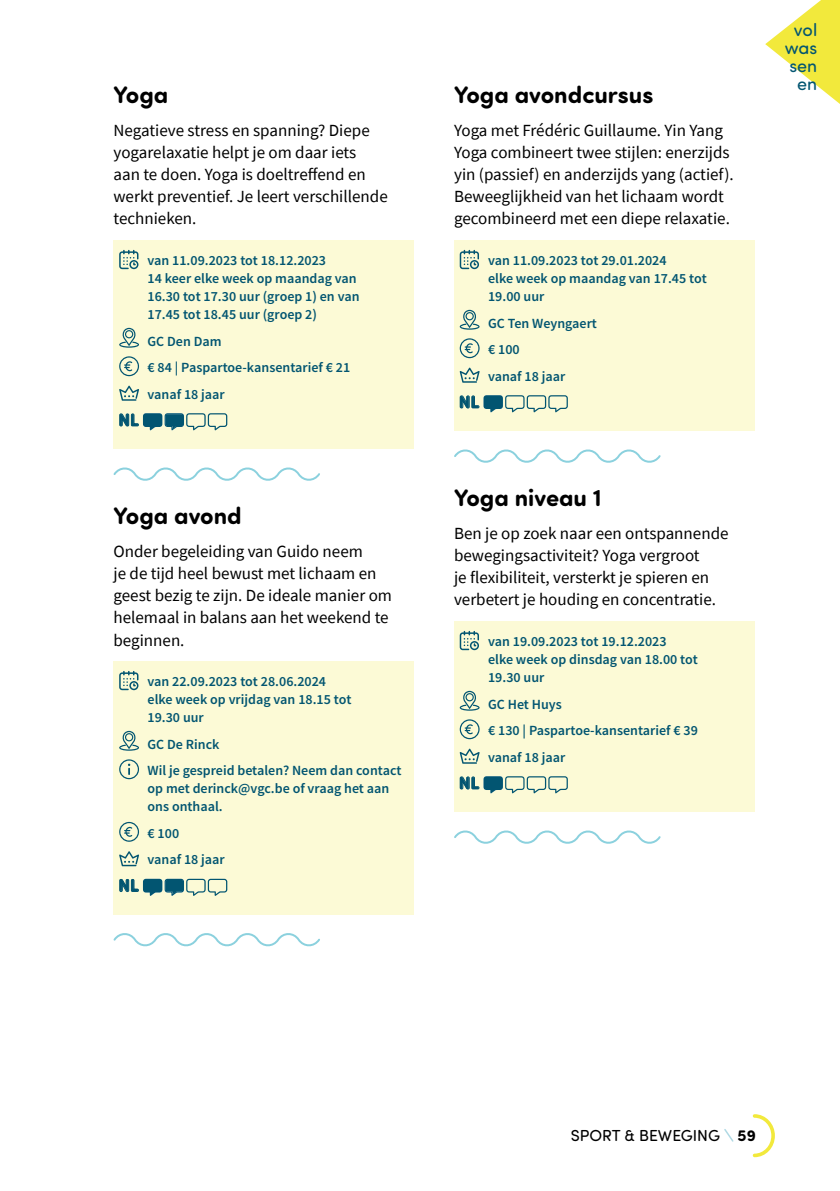
<style>
.page{position:relative;width:840px;height:1191px;background:#fff}
.page>*{position:absolute;margin:0;border:0;box-sizing:border-box;transform-origin:0 0}
.Titel{font:700 24px "Sofia Pro Soft";color:#000}
.t1{font:18px/18px "Sofia Pro Soft";color:#025571;text-align:right}
.t2{font:700 17.4px "Sofia Pro Soft";color:#025571}
.Brochuretekst{font:17px/22px "Source Sans Pro";color:#000}
.t3{font:16px "Sofia Pro Soft";color:#000}
.Body_kader{font:600 14px/18px "Source Sans Pro";color:#025571}
.s1{font-weight:700}
</style>
<div class="page">
<svg style="left:724px;top:1129px;width:10px;height:13px"></svg>
<svg style="left:752px;top:1114px;width:23px;height:44px"></svg>
<svg style="left:765px;top:0;width:74px;height:103px"></svg>
<div style="left:113px;top:240px;width:301px;height:94px;background:#fcfad6"></div>
<div style="left:113px;top:321px;width:301px;height:39px;background:#fcfad6"></div>
<div style="left:113px;top:347px;width:301px;height:40px;background:#fcfad6"></div>
<div style="left:113px;top:374px;width:301px;height:39px;background:#fcfad6"></div>
<div style="left:113px;top:406px;width:301px;height:43px;background:#fcfad6"></div>
<div style="left:113px;top:661px;width:301px;height:76px;background:#fcfad6"></div>
<div style="left:113px;top:724px;width:301px;height:39px;background:#fcfad6"></div>
<div style="left:113px;top:750px;width:301px;height:76px;background:#fcfad6"></div>
<div style="left:113px;top:813px;width:301px;height:39px;background:#fcfad6"></div>
<div style="left:113px;top:839px;width:301px;height:40px;background:#fcfad6"></div>
<div style="left:113px;top:872px;width:301px;height:42px;background:#fcfad6"></div>
<svg style="left:119px;top:250px;width:19px;height:19px"></svg>
<svg style="left:119px;top:328px;width:20px;height:20px"></svg>
<svg style="left:119px;top:356px;width:20px;height:20px"></svg>
<svg style="left:119px;top:386px;width:20px;height:15px"></svg>
<svg style="left:119px;top:413px;width:108px;height:17px"></svg>
<svg style="left:113px;top:467px;width:207px;height:14px"></svg>
<svg style="left:119px;top:671px;width:19px;height:19px"></svg>
<svg style="left:119px;top:731px;width:20px;height:19px"></svg>
<svg style="left:119px;top:759px;width:20px;height:20px"></svg>
<svg style="left:119px;top:822px;width:20px;height:19px"></svg>
<svg style="left:119px;top:851px;width:20px;height:15px"></svg>
<svg style="left:119px;top:878px;width:108px;height:18px"></svg>
<svg style="left:113px;top:933px;width:207px;height:14px"></svg>
<div style="left:454px;top:240px;width:300px;height:76px;background:#fcfad6"></div>
<div style="left:454px;top:303px;width:300px;height:39px;background:#fcfad6"></div>
<div style="left:454px;top:329px;width:300px;height:40px;background:#fcfad6"></div>
<div style="left:454px;top:356px;width:300px;height:39px;background:#fcfad6"></div>
<div style="left:454px;top:388px;width:300px;height:43px;background:#fcfad6"></div>
<div style="left:454px;top:621px;width:300px;height:76px;background:#fcfad6"></div>
<div style="left:454px;top:684px;width:300px;height:39px;background:#fcfad6"></div>
<div style="left:454px;top:710px;width:300px;height:40px;background:#fcfad6"></div>
<div style="left:454px;top:737px;width:300px;height:39px;background:#fcfad6"></div>
<div style="left:454px;top:769px;width:300px;height:43px;background:#fcfad6"></div>
<svg style="left:459px;top:250px;width:19px;height:19px"></svg>
<svg style="left:459px;top:310px;width:20px;height:20px"></svg>
<svg style="left:459px;top:338px;width:20px;height:20px"></svg>
<svg style="left:459px;top:368px;width:20px;height:15px"></svg>
<svg style="left:459px;top:395px;width:108px;height:17px"></svg>
<svg style="left:454px;top:449px;width:207px;height:14px"></svg>
<svg style="left:459px;top:631px;width:19px;height:19px"></svg>
<svg style="left:459px;top:691px;width:20px;height:19px"></svg>
<svg style="left:459px;top:719px;width:20px;height:20px"></svg>
<svg style="left:459px;top:748px;width:20px;height:15px"></svg>
<svg style="left:459px;top:776px;width:108px;height:17px"></svg>
<svg style="left:454px;top:830px;width:207px;height:14px"></svg>
<p class="Titel" style="left:113px;top:77px;width:56px">Yoga</p>
<p class="Brochuretekst" style="left:113px;top:120px;width:276px">Negatieve stress en spanning? Diepe yogarelaxatie helpt je om daar iets<br>aan te doen. Yoga is doeltreffend en werkt preventief. Je leert verschillende technieken.</p>
<p class="Body_kader" style="left:147px;top:252px;width:213px">van 11.09.2023 tot 18.12.2023<br>14 keer elke week op maandag van<br>16.30 tot 17.30 uur (groep 1) en van<br>17.45 tot 18.45 uur (groep 2)</p>
<p class="Body_kader" style="left:147px;top:332px;width:76px">GC Den Dam</p>
<p class="Body_kader" style="left:147px;top:359px;width:204px">€ 84 | Paspartoe-kansentarief € 21</p>
<p class="Body_kader" style="left:147px;top:385px;width:79px">vanaf 18 jaar</p>
<p class="t2" style="left:118px;top:407px;width:22px">NL</p>
<h2 class="Titel" style="left:113px;top:498px;width:130px">Yoga avond</h2>
<p class="Brochuretekst" style="left:113px;top:541px;width:280px">Onder begeleiding van Guido neem<br>je de tijd heel bewust met lichaam en geest bezig te zijn. De ideale manier om helemaal in balans aan het weekend te beginnen.</p>
<p class="Body_kader" style="left:147px;top:673px;width:205px">van 22.09.2023 tot 28.06.2024 elke week op vrijdag van 18.15 tot<br>19.30 uur</p>
<p class="Body_kader" style="left:147px;top:735px;width:73px">GC De Rinck</p>
<p class="Body_kader" style="left:147px;top:762px;width:255px">Wil je gespreid betalen? Neem dan contact op met derinck@vgc.be of vraag het aan ons onthaal.</p>
<p class="Body_kader" style="left:147px;top:824px;width:33px">€ 100</p>
<p class="Body_kader" style="left:147px;top:851px;width:79px">vanaf 18 jaar</p>
<p class="t2" style="left:118px;top:872px;width:22px">NL</p>
<h2 class="Titel" style="left:454px;top:77px;width:201px">Yoga avondcursus</h2>
<p class="Brochuretekst" style="left:454px;top:120px;width:281px">Yoga met Frédéric Guillaume. Yin Yang Yoga combineert twee stijlen: enerzijds yin (passief) en anderzijds yang (actief).<br>Beweeglijkheid van het lichaam wordt gecombineerd met een diepe relaxatie.</p>
<p class="Body_kader" style="left:488px;top:252px;width:220px">van 11.09.2023 tot 29.01.2024<br>elke week op maandag van 17.45 tot<br>19.00 uur</p>
<p class="Body_kader" style="left:488px;top:314px;width:110px">GC Ten Weyngaert</p>
<p class="Body_kader" style="left:488px;top:341px;width:33px">€ 100</p>
<p class="Body_kader" style="left:488px;top:367px;width:79px">vanaf 18 jaar</p>
<p class="t2" style="left:458px;top:389px;width:22px">NL</p>
<h2 class="Titel" style="left:454px;top:480px;width:149px">Yoga niveau 1</h2>
<p class="Brochuretekst" style="left:454px;top:523px;width:276px">Ben je op zoek naar een ontspannende bewegingsactiviteit? Yoga vergroot<br>je flexibiliteit, versterkt je spieren en verbetert je houding en concentratie.</p>
<p class="Body_kader" style="left:488px;top:633px;width:211px">van 19.09.2023 tot 19.12.2023<br>elke week op dinsdag van 18.00 tot<br>19.30 uur</p>
<p class="Body_kader" style="left:488px;top:695px;width:75px">GC Het Huys</p>
<p class="Body_kader" style="left:488px;top:722px;width:211px">€ 130 | Paspartoe-kansentarief € 39</p>
<p class="Body_kader" style="left:488px;top:748px;width:79px">vanaf 18 jaar</p>
<p class="t2" style="left:458px;top:770px;width:22px">NL</p>
<p class="t1" style="left:784px;top:20px;width:34px">vol was sen en</p>
<p class="t3" style="left:570px;top:1124px;width:186px">SPORT &amp; BEWEGING <span class="s1">59</span></p>
</div>
